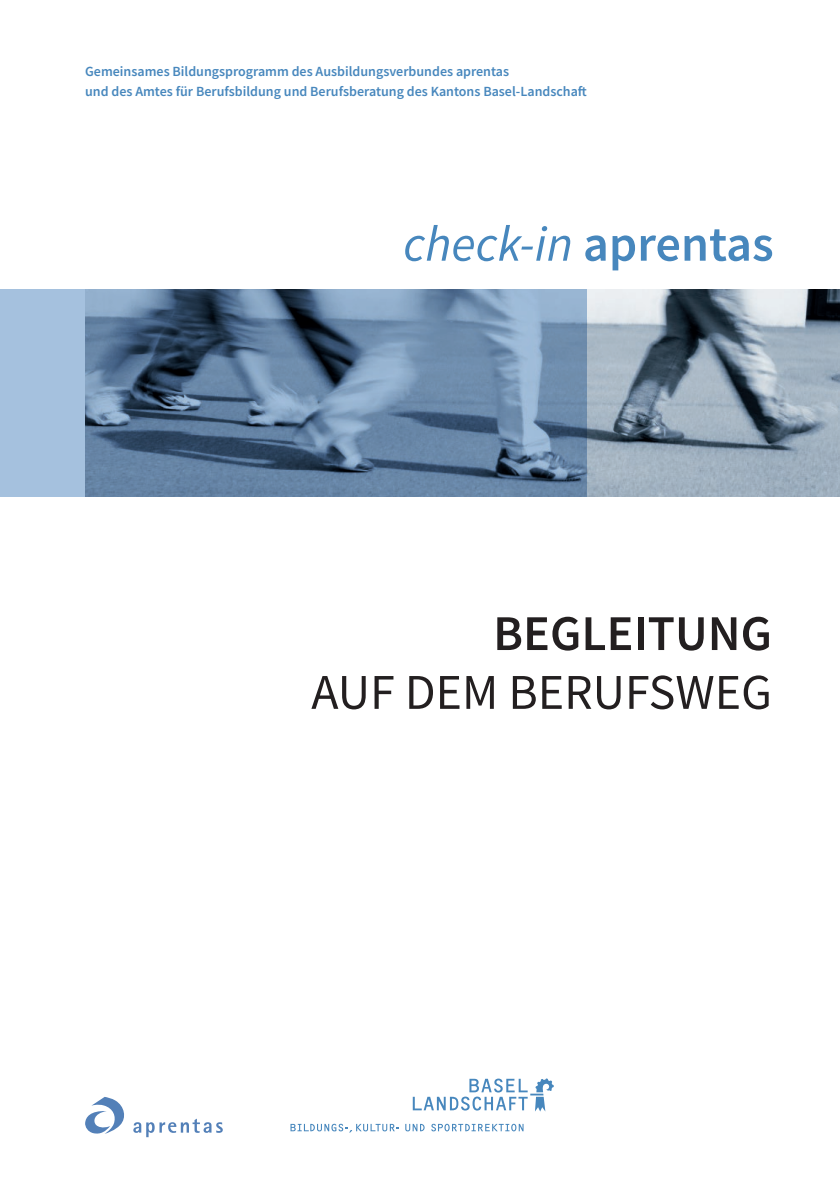
<style>
.page{position:relative;width:840px;height:1191px;background:#fff}
.page>*{position:absolute;margin:0;border:0;box-sizing:border-box;transform-origin:0 0}
.t1{font:italic 50.2px "Source Sans Pro";color:#4787bd}
.t2{font:50px "Source Sans Pro";color:#231f20}
.t3{font:600 50px "Source Sans Pro";color:#231f20}
.t4{font:600 14px/20px "Source Sans Pro";color:#4787bd}
.s1{font-weight:600;font-style:normal}
</style>
<div class="page">
<img style="left:586px;top:289px;width:253px;height:207px">
<svg style="left:0;top:289px;width:586px;height:207px"></svg>
<svg style="left:133px;top:1118px;width:90px;height:19px"></svg>
<svg style="left:85px;top:1097px;width:39px;height:37px"></svg>
<svg style="left:412px;top:1078px;width:141px;height:33px"></svg>
<svg style="left:290px;top:1123px;width:109px;height:9px"></svg>
<svg style="left:405px;top:1123px;width:19px;height:8px"></svg>
<svg style="left:431px;top:1123px;width:92px;height:8px"></svg>
<p class="t4" style="left:85px;top:61px;width:503px">Gemeinsames Bildungsprogramm des Ausbildungsverbundes aprentas<br>und des Amtes für Berufsbildung und Berufsberatung des Kantons Basel-Landschaft</p>
<h1 class="t1" style="left:403px;top:212px;width:371px">check-in <span class="s1">aprentas</span></h1>
<h2 class="t3" style="left:493px;top:600px;width:280px">BEGLEITUNG</h2>
<h2 class="t2" style="left:311px;top:660px;width:462px">AUF DEM BERUFSWEG</h2>
</div>
